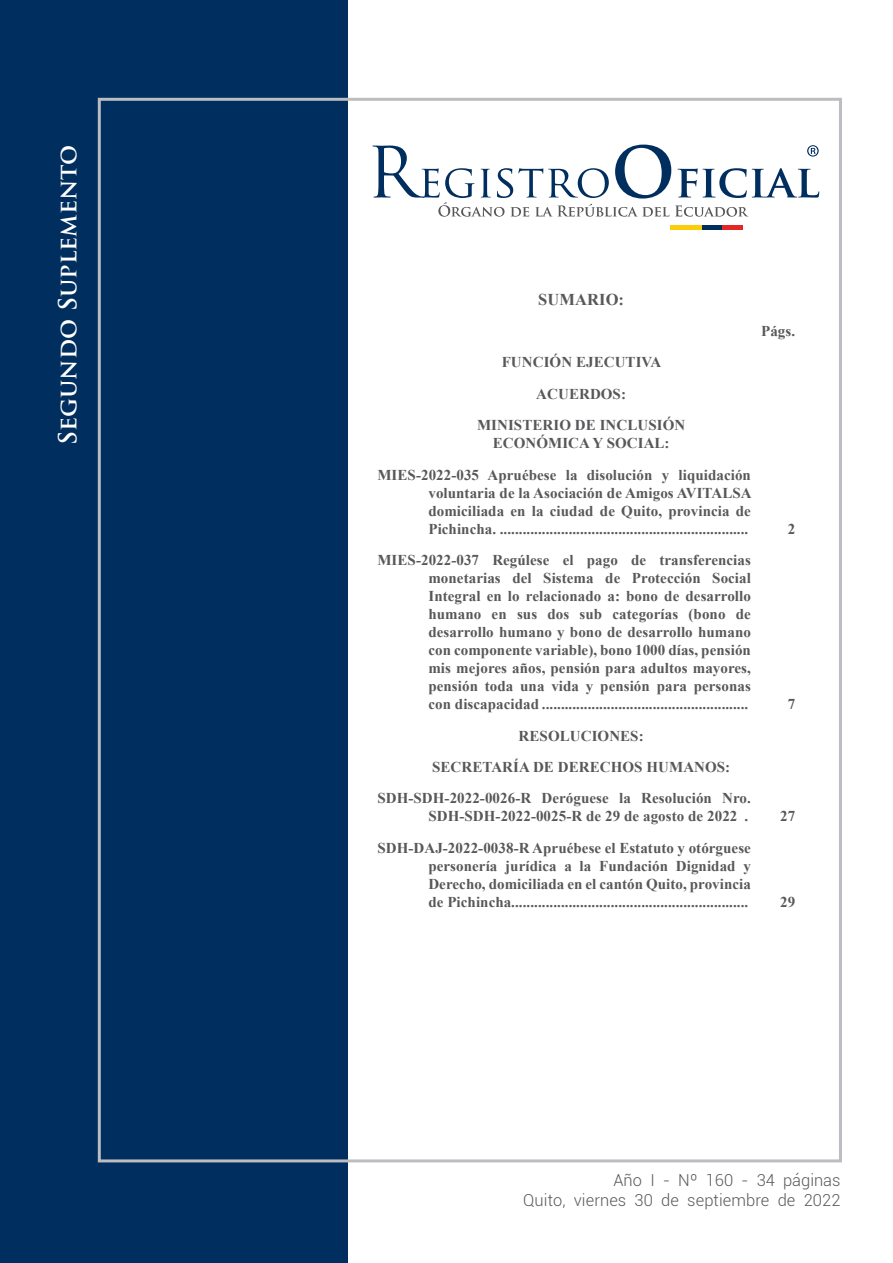
<style>
.page{position:relative;width:893px;height:1263px;background:#fff}
.page>*{position:absolute;margin:0;border:0;box-sizing:border-box;transform-origin:0 0}
.t1{font:700 24.3px "Trajan Pro";letter-spacing:.005em;color:#fff}
.t2{font:300 16.5px "Roboto";letter-spacing:.005em;color:#57585a}
.Sumario_Title{font:700 16.5px "Times New Roman";letter-spacing:.005em;color:#57585a}
.Sumario_Tab_1{font:700 15px/18px "Times New Roman";letter-spacing:.005em;color:#57585a;text-align:justify}
.Sumario_Center{font:700 15px/18px "Times New Roman";letter-spacing:.005em;color:#57585a;text-align:center}
.Sumario_Numero{font:700 15px "Times New Roman";letter-spacing:.005em;color:#57585a}
</style>
<div class="page">
<div style="left:0;top:0;width:348px;height:1263px;background:#002e5e"></div>
<div style="left:670px;top:225px;width:32px;height:5px;background:#fccd0a"></div>
<div style="left:702px;top:225px;width:21px;height:5px;background:#002e5e"></div>
<div style="left:723px;top:225px;width:20px;height:5px;background:#e42625"></div>
<svg style="left:372px;top:145px;width:447px;height:72px"></svg>
<p class="t1" style="left:53px;top:445px;width:302px;rotate:-90deg">Segundo Suplemento</p>
<p class="Sumario_Title" style="left:538px;top:288px;width:87px">SUMARIO:</p>
<p class="Sumario_Center" style="left:502px;top:353px;width:161px">FUNCIÓN EJECUTIVA</p>
<p class="Sumario_Center" style="left:536px;top:384px;width:91px">ACUERDOS:</p>
<p class="Sumario_Center" style="left:477px;top:416px;width:210px">MINISTERIO DE INCLUSIÓN<br>ECONÓMICA Y SOCIAL:</p>
<p class="Sumario_Tab_1" style="left:428px;top:465px;width:325px;text-indent:-51px">MIES-2022-035 Apruébese la disolución y liquidación voluntaria de la Asociación de Amigos AVITALSA domiciliada en la ciudad de Quito, provincia de Pichincha. .................................................................</p>
<p class="Sumario_Tab_1" style="left:428px;top:551px;width:324px;text-indent:-51px">MIES-2022-037 Regúlese el pago de transferencias monetarias del Sistema de Protección Social Integral en lo relacionado a: bono de desarrollo humano en sus dos sub categorías (bono de desarrollo humano y bono de desarrollo humano con componente variable), bono 1000 días, pensión mis mejores años, pensión para adultos mayores, pensión toda una vida y pensión para personas con discapacidad ......................................................</p>
<p class="Sumario_Center" style="left:519px;top:726px;width:127px">RESOLUCIONES:</p>
<p class="Sumario_Center" style="left:432px;top:758px;width:300px">SECRETARÍA DE DERECHOS HUMANOS:</p>
<p class="Sumario_Tab_1" style="left:377px;top:789px;width:375px;text-align:right">SDH-SDH-2022-0026-R Deróguese la Resolución Nro.<br>SDH-SDH-2022-0025-R de 29 de agosto de 2022 .</p>
<p class="Sumario_Tab_1" style="left:428px;top:838px;width:324px;text-indent:-51px">SDH-DAJ-2022-0038-R Apruébese el Estatuto y otórguese personería jurídica a la Fundación Dignidad y Derecho, domiciliada en el cantón Quito, provincia de Pichincha..............................................................</p>
<p class="Sumario_Numero" style="left:761px;top:321px;width:36px">Págs.</p>
<p class="Sumario_Numero" style="left:788px;top:518px;width:9px">2</p>
<p class="Sumario_Numero" style="left:788px;top:694px;width:9px">7</p>
<p class="Sumario_Numero" style="left:780px;top:806px;width:17px">27</p>
<p class="Sumario_Numero" style="left:780px;top:891px;width:17px">29</p>
<p class="t2" style="left:613px;top:1169px;width:229px">Año I - Nº 160 - 34 páginas</p>
<p class="t2" style="left:523px;top:1189px;width:319px">Quito, viernes 30 de septiembre de 2022</p>
</div>
